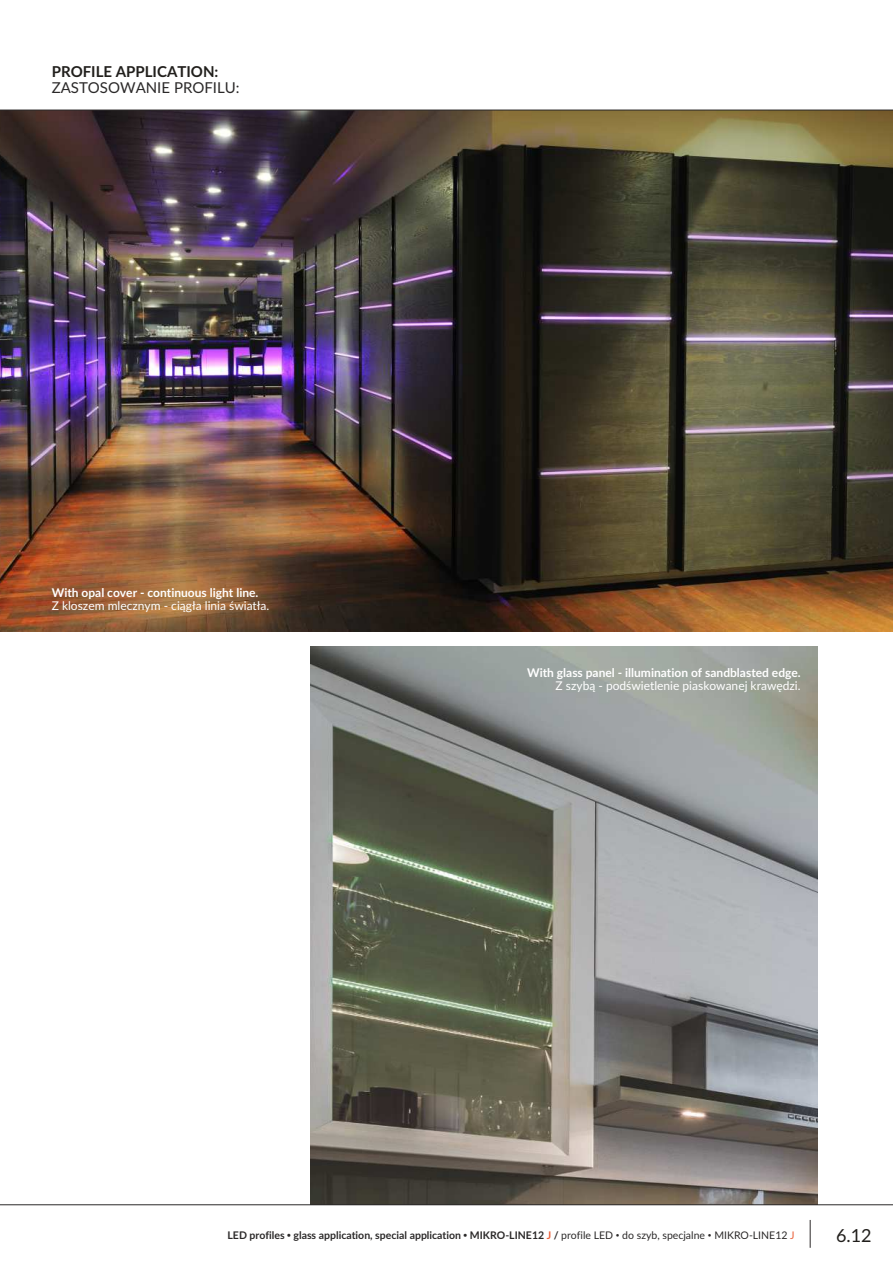
<style>
.page{position:relative;width:893px;height:1263px;background:#fff}
.page>*{position:absolute;margin:0;border:0;box-sizing:border-box;transform-origin:0 0}
.t1{font:18px "Lato";color:#211f1c}
.t2{font:15px "Lato";color:#2b2929}
.t3{font:700 15px "Lato";color:#211f1c}
.t4{font:700 12px "Lato";color:#fff}
.t5{font:12px "Lato";color:#fff}
.t6{font:700 10.5px "Lato";color:#2b2929}
.t7{font:10.5px "Lato";color:#2b2929}
.s1{font-weight:700;color:#eb613b}
.s2{font-family:"Arial"}
.s3{color:#eb613b}
</style>
<div class="page">
<img style="left:0;top:111px;width:893px;height:521px">
<hr style="left:0;top:110px;width:893px;height:1px;background:#2b2929">
<img style="left:310px;top:646px;width:507px;height:558px">
<hr style="left:0;top:1204px;width:893px;height:1px;background:#2b2929">
<svg style="left:810px;top:1220px;width:1px;height:28px"></svg>
<p class="t3" style="left:52px;top:65px;width:168px">PROFILE APPLICATION:</p>
<p class="t2" style="left:52px;top:81px;width:189px">ZASTOSOWANIE PROFILU:</p>
<p class="t4" style="left:52px;top:588px;width:208px">With opal cover - continuous light line.</p>
<p class="t5" style="left:52px;top:600px;width:219px">Z kloszem mlecznym - ciągła linia światła.</p>
<p class="t4" style="left:527px;top:667px;width:275px">With glass panel - illumination of sandblasted edge.</p>
<p class="t5" style="left:556px;top:680px;width:247px">Z szybą - podświetlenie piaskowanej krawędzi.</p>
<p class="t7" style="left:547px;top:1230px;width:249px"><span class="s1">J</span> profile LED <span class="s2">•</span> do szyb, specjalne <span class="s2">•</span> MIKRO-LINE12 <span class="s3">J</span></p>
<h1 class="t1" style="left:836px;top:1227px;width:37px">6.12</h1>
<p class="t6" style="left:228px;top:1230px;width:333px">LED profiles <span class="s2">•</span> glass application, special application <span class="s2">•</span> MIKRO-LINE12 /</p>
</div>
